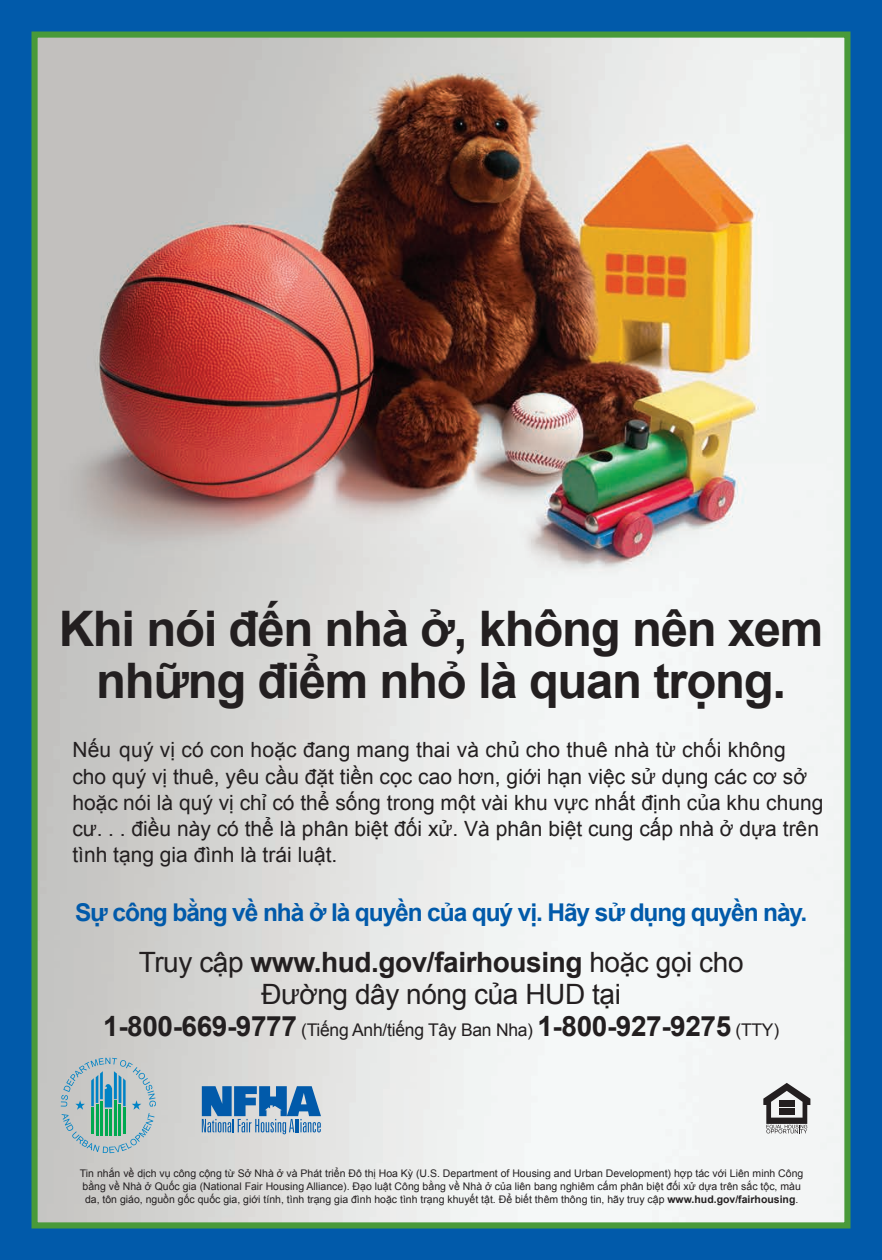
<style>
.page{position:relative;width:882px;height:1260px;background:#015aaa}
.page>*{position:absolute;margin:0;border:0;box-sizing:border-box;transform-origin:0 0}
.t1{font:700 49px/52.5px "Arial";letter-spacing:-.025em;color:#231f20;text-align:center}
.t2{font:28px/32.4px "Arial";letter-spacing:-.015em;color:#231f20;text-align:center}
.t3{font:700 24.5px "Arial";letter-spacing:-.045em;color:#015aaa}
.t4{font:21px/26.2px "Arial";color:#231f20}
.t5{font:17.5px "Arial";letter-spacing:-.015em;color:#231f20}
.t6{font:10.5px/13.1px "Arial";color:#231f20}
.s1{font-weight:700}
.s2{font-weight:700;font-size:28px}
</style>
<div class="page">
<img style="left:39px;top:39px;width:804px;height:1182px">
<div style="left:32px;top:32px;width:818px;height:1196px;border:6px solid #499a39"></div>
<svg style="left:61px;top:1058px;width:95px;height:95px;background:#acbfc6"></svg>
<hr style="left:91px;top:1108px;width:3px;height:26px;background:#00a950">
<hr style="left:96px;top:1104px;width:2px;height:32px;background:#00a950">
<hr style="left:100px;top:1101px;width:3px;height:35px;background:#00a950">
<hr style="left:119px;top:1104px;width:2px;height:32px;background:#00a950">
<hr style="left:123px;top:1108px;width:3px;height:26px;background:#00a950">
<hr style="left:114px;top:1100px;width:3px;height:36px;background:#00a950">
<hr style="left:105px;top:1109px;width:3px;height:27px;background:#00a950">
<hr style="left:109px;top:1109px;width:3px;height:26px;background:#00a950">
<svg style="left:202px;top:1086px;width:119px;height:48px"></svg>
<svg style="left:763px;top:1083px;width:47px;height:50px;background:#919191"></svg>
<h1 class="t1" style="left:59px;top:604px;width:766px">Khi nói đến nhà ở, không nên xem những điểm nhỏ là quan trọng.</h1>
<p class="t4" style="left:72px;top:737px;width:753px">Nếu quý vị có con hoặc đang mang thai và chủ cho thuê nhà từ chối không cho quý vị thuê, yêu cầu đặt tiền cọc cao hơn, giới hạn việc sử dụng các cơ sở hoặc nói là quý vị chỉ có thể sống trong một vài khu vực nhất định của khu chung cư. . . điều này có thể là phân biệt đối xử. Và phân biệt cung cấp nhà ở dựa trên tình tạng gia đình là trái luật.</p>
<h2 class="t3" style="left:75px;top:896px;width:734px">Sự công bằng về nhà ở là quyền của quý vị. Hãy sử dụng quyền này.</h2>
<h3 class="t2" style="left:139px;top:946px;width:606px">Truy cập <span class="s1">www.hud.gov/fairhousing</span> hoặc gọi cho<br>Đường dây nóng của HUD tại</h3>
<h3 class="t5" style="left:103px;top:1019px;width:677px"><span class="s2">1-800-669-9777</span> (Tiếng Anh/tiếng Tây Ban Nha) <span class="s2">1-800-927-9275</span> (TTY)</h3>
<p class="t6" style="left:80px;top:1167px;width:725px">Tin nhắn về dịch vụ công cộng từ Sở Nhà ở và Phát triển Đô thị Hoa Kỳ (U.S. Department of Housing and Urban Development) hợp tác với Liên minh Công bằng về Nhà ở Quốc gia (National Fair Housing Alliance). Đạo luật Công bằng về Nhà ở của liên bang nghiêm cấm phân biệt đối xử dựa trên sắc tộc, màu da, tôn giáo, nguồn gốc quốc gia, giới tính, tình trạng gia đình hoặc tình trạng khuyết tật. Để biết thêm thông tin, hãy truy cập <span class="s1">www.hud.gov/fairhousing</span>.</p>
</div>
